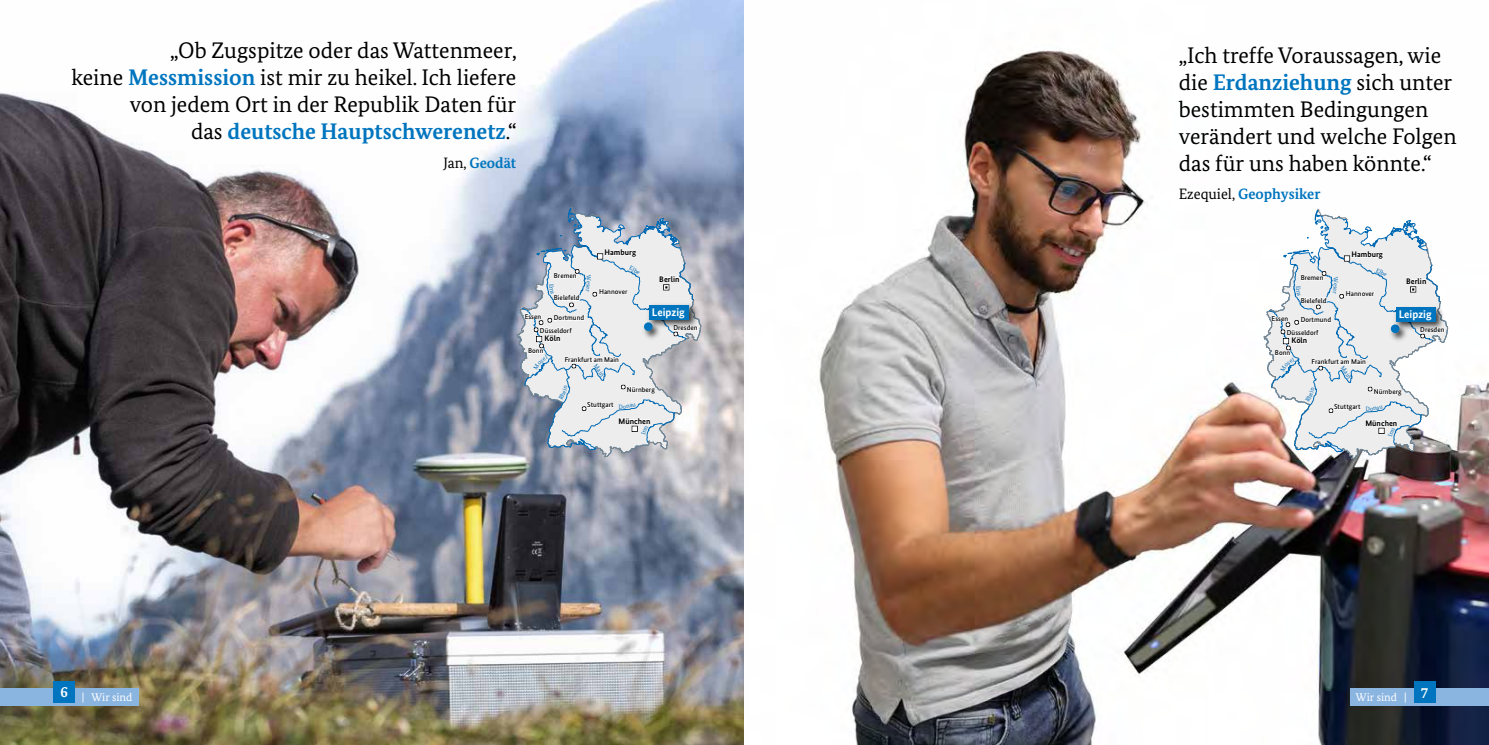
<style>
.page{position:relative;width:1489px;height:745px;background:#fff}
.page>*{position:absolute;margin:0;border:0;box-sizing:border-box;transform-origin:0 0}
.Mitarbeiter_Statement{font:22.5px/27px "Bundes Serif";color:#000;text-align:right}
.Mitarbeiter{font:700 15px "Bundes Serif";color:#0075bf}
.t1{font:700 15px "Bundes Serif";color:#fff}
.t2{font:11.25px "Bundes Serif";color:#fff}
.t3{font:700 11.12px "Bundes Sans";color:#fff}
.t4{font:700 8.12px "Bundes Sans";color:#000}
.t5{font:500 7.12px/12.4px "Bundes Sans";color:#000}
.s1{font-weight:700;color:#0075bf}
.s2{font-weight:400;color:#000}
</style>
<div class="page">
<img style="left:0;top:0;width:1488px;height:744px">
<svg style="left:517px;top:207px;width:184px;height:25px;background:#8192ad"></svg>
<svg style="left:569px;top:206px;width:32px;height:12px"></svg>
<div style="left:1349px;top:687px;width:139px;height:18px;background:#8ab5e1"></div>
<div style="left:0;top:687px;width:138px;height:18px;background:#8ab5e1"></div>
<svg style="left:1263px;top:209px;width:184px;height:25px"></svg>
<svg style="left:1316px;top:208px;width:32px;height:12px"></svg>
<div style="left:54px;top:680px;width:21px;height:22px;background:#0075bf"></div>
<div style="left:1413px;top:680px;width:22px;height:22px;background:#0075bf"></div>
<svg style="left:516px;top:232px;width:185px;height:225px;background:#c6ced6"></svg>
<svg style="left:1263px;top:234px;width:185px;height:225px"></svg>
<p class="Mitarbeiter_Statement" style="left:170px;top:36px;width:348px">„Ob Zugspitze oder das Wattenmeer,</p>
<p class="Mitarbeiter_Statement" style="left:71px;top:63px;width:446px">keine <span class="s1">Messmission</span> ist mir zu heikel. Ich liefere von jedem Ort in der Republik Daten für<br>das <span class="s1">deutsche Hauptschwerenetz</span>.“</p>
<p class="Mitarbeiter" style="left:443px;top:153px;width:74px"><span class="s2">Jan,</span> Geodät</p>
<p class="t5" style="left:554px;top:269px;width:24px">Bremen</p>
<p class="t5" style="left:554px;top:291px;width:27px">Bielefeld</p>
<p class="t5" style="left:524px;top:309px;width:18px">Essen</p>
<p class="t5" style="left:540px;top:311px;width:46px;text-indent:14px">Dortmund<br>Düsseldorf</p>
<p class="t5" style="left:528px;top:344px;width:17px">Bonn</p>
<p class="t4" style="left:544px;top:333px;width:17px">Köln</p>
<p class="t4" style="left:604px;top:247px;width:33px">Hamburg</p>
<p class="t5" style="left:599px;top:285px;width:30px">Hannover</p>
<p class="t5" style="left:564px;top:353px;width:56px">Frankfurt am Main</p>
<p class="t4" style="left:659px;top:273px;width:22px">Berlin</p>
<p class="t3" style="left:651px;top:305px;width:35px">Leipzig</p>
<p class="t5" style="left:673px;top:321px;width:26px">Dresden</p>
<p class="t5" style="left:587px;top:398px;width:28px">Stuttgart</p>
<p class="t5" style="left:627px;top:383px;width:30px">Nürnberg</p>
<p class="t4" style="left:618px;top:415px;width:33px">München</p>
<p class="Mitarbeiter_Statement" style="left:1178px;top:41px;width:279px;text-align:left">„Ich treffe Voraussagen, wie die <span class="s1">Erdanziehung</span> sich unter bestimmten Bedingungen verändert und welche Folgen das für uns haben könnte.“</p>
<p class="Mitarbeiter" style="left:1178px;top:185px;width:143px"><span class="s2">Ezequiel,</span> Geophysiker</p>
<p class="t5" style="left:1300px;top:271px;width:24px">Bremen</p>
<p class="t5" style="left:1300px;top:293px;width:27px">Bielefeld</p>
<p class="t5" style="left:1271px;top:312px;width:18px">Essen</p>
<p class="t5" style="left:1286px;top:313px;width:46px;text-indent:14px">Dortmund<br>Düsseldorf</p>
<p class="t5" style="left:1274px;top:346px;width:17px">Bonn</p>
<p class="t4" style="left:1291px;top:335px;width:17px">Köln</p>
<p class="t4" style="left:1351px;top:249px;width:33px">Hamburg</p>
<p class="t5" style="left:1345px;top:287px;width:30px">Hannover</p>
<p class="t5" style="left:1311px;top:355px;width:56px">Frankfurt am Main</p>
<p class="t4" style="left:1405px;top:276px;width:22px">Berlin</p>
<p class="t3" style="left:1398px;top:307px;width:35px">Leipzig</p>
<p class="t5" style="left:1420px;top:323px;width:26px">Dresden</p>
<p class="t5" style="left:1333px;top:400px;width:28px">Stuttgart</p>
<p class="t5" style="left:1373px;top:385px;width:30px">Nürnberg</p>
<p class="t4" style="left:1365px;top:417px;width:33px">München</p>
<p class="t1" style="left:61px;top:682px;width:9px">6</p>
<p class="t2" style="left:1355px;top:689px;width:74px">Wir sind | <sup>7</sup></p>
<p class="t2" style="left:82px;top:690px;width:52px">| Wir sind</p>
</div>
